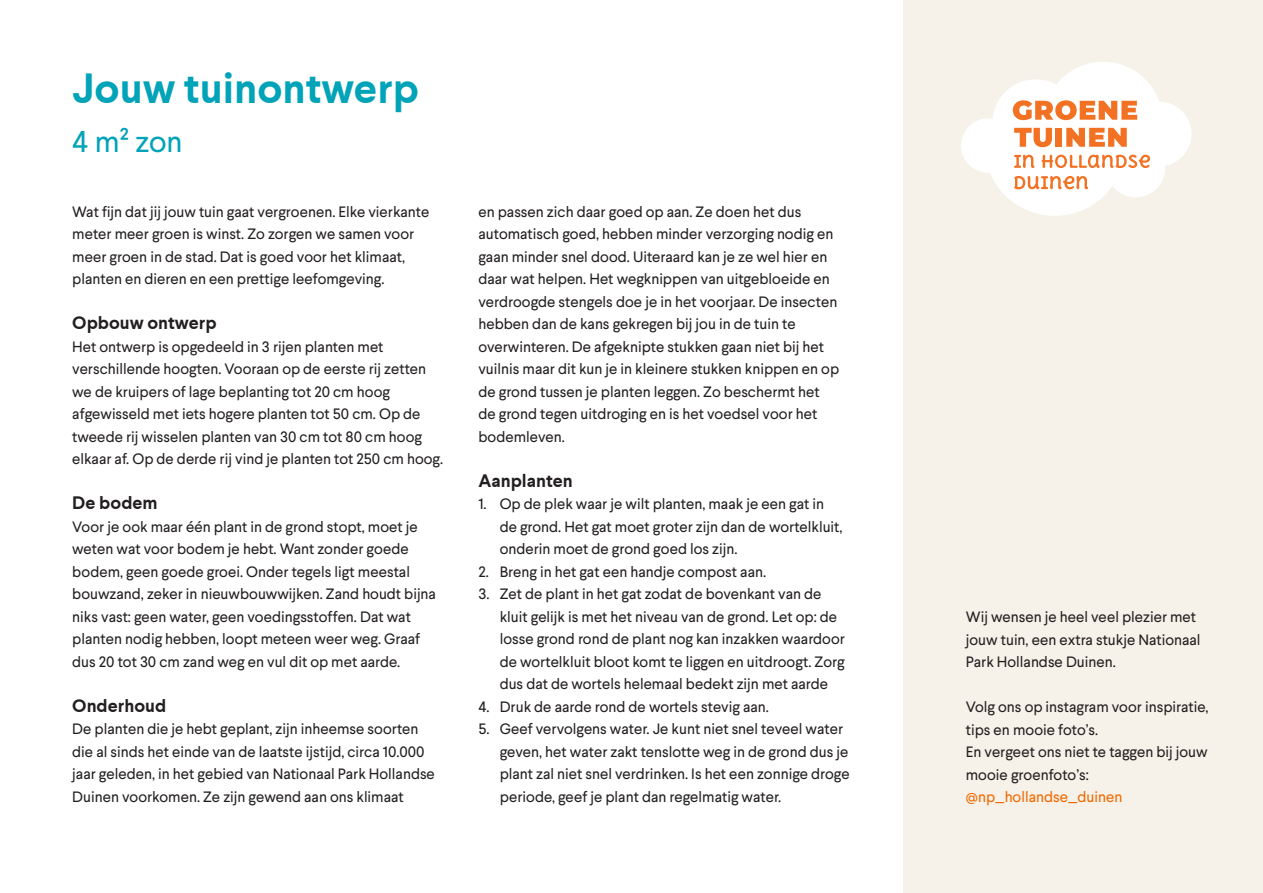
<style>
.page{position:relative;width:1263px;height:893px;background:#fff}
.page>*{position:absolute;margin:0;border:0;box-sizing:border-box;transform-origin:0 0}
.t1{font:700 42px "Larsseit";color:#00a3b7}
.t2{font:30px "Larsseit";color:#00a3b7}
.tussenkop{font:700 18px "Larsseit";color:#231f20}
.body{font:700 18px "Larsseit";color:#231f20}
.body-2{font:15px/22.5px "Larsseit";color:#231f20}
.s1{color:#f06900}
</style>
<div class="page">
<div style="left:904px;top:0;width:359px;height:893px;background:#f6f2e9"></div>
<div style="left:1043px;top:62px;width:120px;height:119px;background:#fff;border-radius:50%"></div>
<div style="left:992px;top:79px;width:87px;height:87px;background:#fff;border-radius:50%"></div>
<div style="left:961px;top:118px;width:54px;height:55px;background:#fff;border-radius:50%"></div>
<div style="left:1106px;top:138px;width:59px;height:59px;background:#fff;border-radius:50%"></div>
<div style="left:1127px;top:102px;width:64px;height:64px;background:#fff;border-radius:50%"></div>
<svg style="left:984px;top:100px;width:166px;height:116px"></svg>
<p class="t1" style="left:72px;top:64px;width:348px">Jouw tuinontwerp</p>
<p class="t2" style="left:72px;top:122px;width:112px">4 m² zon</p>
<p class="body-2" style="left:72px;top:200px;width:359px">Wat fijn dat jij jouw tuin gaat vergroenen. Elke vierkante meter meer groen is winst. Zo zorgen we samen voor meer groen in de stad. Dat is goed voor het klimaat, planten en dieren en een prettige leefomgeving.</p>
<p class="tussenkop" style="left:72px;top:313px;width:146px">Opbouw ontwerp</p>
<p class="body-2" style="left:72px;top:335px;width:372px">Het ontwerp is opgedeeld in 3 rijen planten met verschillende hoogten. Vooraan op de eerste rij zetten we de kruipers of lage beplanting tot 20 cm hoog afgewisseld met iets hogere planten tot 50 cm. Op de tweede rij wisselen planten van 30 cm tot 80 cm hoog elkaar af. Op de derde rij vind je planten tot 250 cm hoog.</p>
<p class="tussenkop" style="left:72px;top:493px;width:87px">De bodem</p>
<p class="body-2" style="left:72px;top:515px;width:365px">Voor je ook maar één plant in de grond stopt, moet je weten wat voor bodem je hebt. Want zonder goede bodem, geen goede groei. Onder tegels ligt meestal bouwzand, zeker in nieuwbouwwijken. Zand houdt bijna niks vast: geen water, geen voedingsstoffen. Dat wat planten nodig hebben, loopt meteen weer weg. Graaf dus 20 tot 30 cm zand weg en vul dit op met aarde.</p>
<p class="body" style="left:72px;top:695px;width:95px">Onderhoud</p>
<p class="body-2" style="left:72px;top:718px;width:364px">De planten die je hebt geplant, zijn inheemse soorten die al sinds het einde van de laatste ijstijd, circa 10.000 jaar geleden, in het gebied van Nationaal Park Hollandse Duinen voorkomen. Ze zijn gewend aan ons klimaat</p>
<p class="body-2" style="left:478px;top:200px;width:362px">en passen zich daar goed op aan. Ze doen het dus automatisch goed, hebben minder verzorging nodig en gaan minder snel dood. Uiteraard kan je ze wel hier en daar wat helpen. Het wegknippen van uitgebloeide en verdroogde stengels doe je in het voorjaar. De insecten hebben dan de kans gekregen bij jou in de tuin te overwinteren. De afgeknipte stukken gaan niet bij het vuilnis maar dit kun je in kleinere stukken knippen en op de grond tussen je planten leggen. Zo beschermt het de grond tegen uitdroging en is het voedsel voor het bodemleven.</p>
<p class="tussenkop" style="left:478px;top:470px;width:96px">Aanplanten</p>
<p class="body-2" style="left:500px;top:493px;width:344px;text-indent:-21px">1. Op de plek waar je wilt planten, maak je een gat in de grond. Het gat moet groter zijn dan de wortelkluit, onderin moet de grond goed los zijn.</p>
<p class="body-2" style="left:478px;top:560px;width:289px">2. Breng in het gat een handje compost aan.</p>
<p class="body-2" style="left:500px;top:583px;width:347px;text-indent:-21px">3. Zet de plant in het gat zodat de bovenkant van de kluit gelijk is met het niveau van de grond. Let op: de losse grond rond de plant nog kan inzakken waardoor de wortelkluit bloot komt te liggen en uitdroogt. Zorg dus dat de wortels helemaal bedekt zijn met aarde</p>
<p class="body-2" style="left:478px;top:695px;width:292px">4. Druk de aarde rond de wortels stevig aan.</p>
<p class="body-2" style="left:500px;top:718px;width:352px;text-indent:-21px">5. Geef vervolgens water. Je kunt niet snel teveel water geven, het water zakt tenslotte weg in de grond dus je plant zal niet snel verdrinken. Is het een zonnige droge periode, geef je plant dan regelmatig water.</p>
<p class="body-2" style="left:966px;top:606px;width:236px">Wij wensen je heel veel plezier met jouw tuin, een extra stukje Nationaal<br>Park Hollandse Duinen.</p>
<p class="body-2" style="left:966px;top:696px;width:244px">Volg ons op instagram voor inspiratie, tips en mooie foto’s.<br>En vergeet ons niet te taggen bij jouw mooie groenfoto’s: <span class="s1">@np_hollandse_duinen</span></p>
</div>
